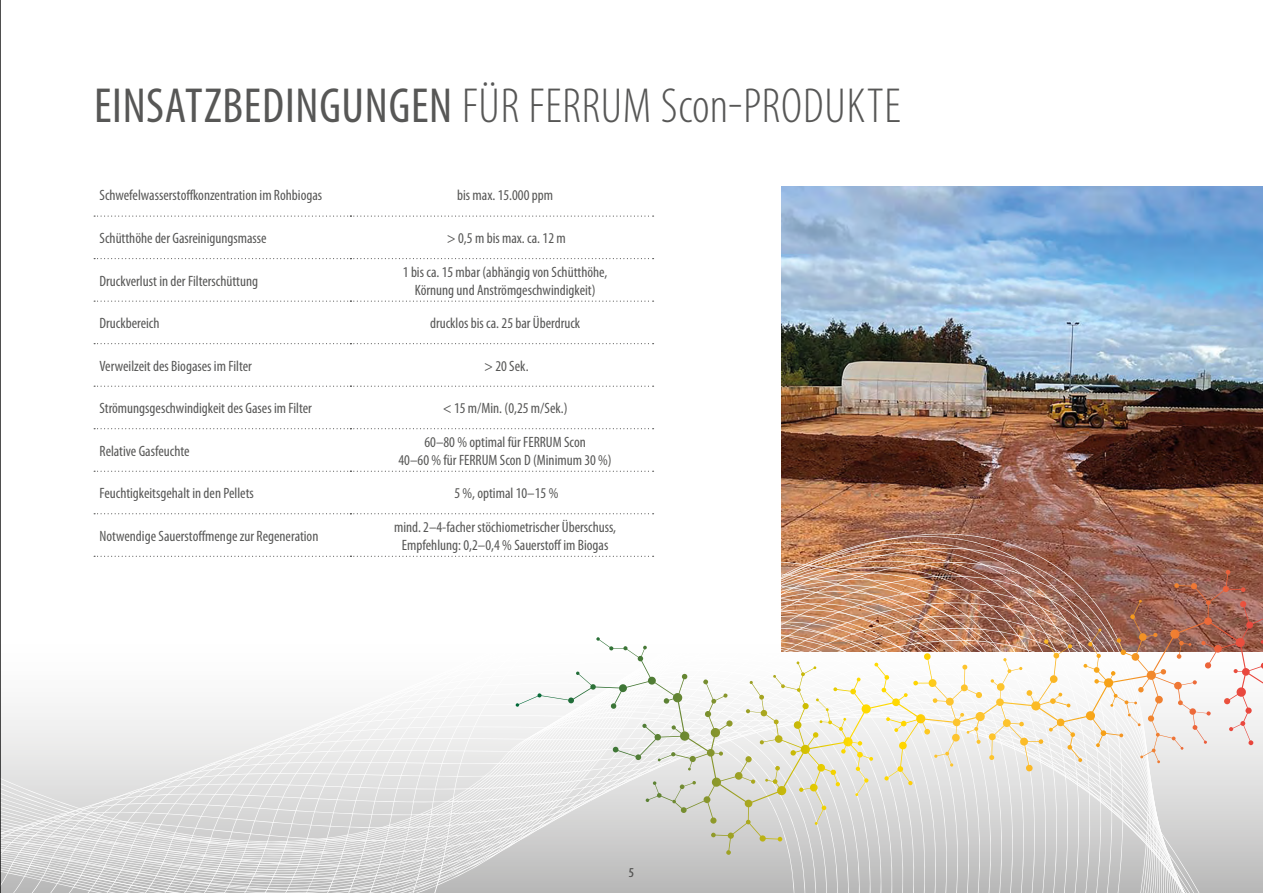
<style>
.page{position:relative;width:1263px;height:893px;background:#fff}
.page>*{position:absolute;margin:0;border:0;box-sizing:border-box;transform-origin:0 0}
.t1{font:300 condensed 49.5px "Myriad Pro";letter-spacing:.015em;color:#575756}
.t2{font:condensed 15px/18px "Myriad Pro";color:#575756;text-align:center}
.t3{font:condensed 13.5px "Myriad Pro";color:#575756}
.s1{font-weight:400}
</style>
<div class="page">
<svg style="left:94px;top:216px;width:560px;height:1px"></svg>
<svg style="left:94px;top:258px;width:560px;height:1px"></svg>
<svg style="left:94px;top:301px;width:560px;height:1px"></svg>
<svg style="left:94px;top:343px;width:560px;height:1px"></svg>
<svg style="left:94px;top:386px;width:560px;height:1px"></svg>
<svg style="left:94px;top:428px;width:560px;height:1px"></svg>
<svg style="left:94px;top:471px;width:560px;height:1px"></svg>
<img style="left:781px;top:186px;width:482px;height:326px">
<img style="left:781px;top:497px;width:480px;height:130px">
<svg style="left:781px;top:548px;width:385px;height:7px;background:#aa745c"></svg>
<svg style="left:781px;top:561px;width:397px;height:7px;background:#af7b65"></svg>
<svg style="left:781px;top:574px;width:307px;height:7px;background:#b5846c"></svg>
<svg style="left:781px;top:587px;width:307px;height:7px;background:#bc8b71"></svg>
<svg style="left:781px;top:594px;width:307px;height:7px;background:#bb876c"></svg>
<svg style="left:781px;top:607px;width:453px;height:7px;background:#bc876c"></svg>
<svg style="left:781px;top:620px;width:476px;height:7px;background:#b4826a"></svg>
<svg style="left:781px;top:627px;width:482px;height:6px;background:#bc896f"></svg>
<svg style="left:596px;top:633px;width:667px;height:7px"></svg>
<img style="left:597px;top:640px;width:666px;height:6px">
<svg style="left:607px;top:646px;width:656px;height:7px"></svg>
<svg style="left:1px;top:696px;width:1262px;height:197px"></svg>
<svg style="left:1088px;top:570px;width:140px;height:111px"></svg>
<hr style="left:0;top:0;width:1px;height:893px;background:#000">
<h1 class="t1" style="left:94px;top:76px;width:808px"><span class="s1">EINSATZBEDINGUNGEN</span> FÜR FERRUM Scon-PRODUKTE</h1>
<p class="t2" style="left:100px;top:186px;width:224px">Schwefelwasserstoffkonzentration im Rohbiogas</p>
<p class="t2" style="left:457px;top:186px;width:97px">bis max. 15.000 ppm</p>
<p class="t2" style="left:100px;top:229px;width:169px">Schütthöhe der Gasreinigungsmasse</p>
<p class="t2" style="left:447px;top:229px;width:120px">&gt; 0,5 m bis max. ca. 12 m</p>
<p class="t2" style="left:100px;top:271px;width:160px">Druckverlust in der Filterschüttung</p>
<p class="t2" style="left:403px;top:262px;width:206px">1 bis ca. 15 mbar (abhängig von Schütthöhe,<br>Körnung und Anströmgeschwindigkeit)</p>
<p class="t2" style="left:100px;top:314px;width:61px">Druckbereich</p>
<p class="t2" style="left:430px;top:314px;width:152px">drucklos bis ca. 25 bar Überdruck</p>
<p class="t2" style="left:100px;top:356px;width:154px">Verweilzeit des Biogases im Filter</p>
<p class="t2" style="left:484px;top:356px;width:46px">&gt; 20 Sek.</p>
<p class="t2" style="left:100px;top:399px;width:214px">Strömungsgeschwindigkeit des Gases im Filter</p>
<p class="t2" style="left:443px;top:399px;width:126px">&lt; 15 m/Min. (0,25 m/Sek.)</p>
<p class="t2" style="left:100px;top:441px;width:92px">Relative Gasfeuchte</p>
<p class="t2" style="left:398px;top:432px;width:215px">60–80 % optimal für FERRUM Scon<br>40–60 % für FERRUM Scon D (Minimum 30 %)</p>
<p class="t2" style="left:100px;top:484px;width:156px">Feuchtigkeitsgehalt in den Pellets</p>
<p class="t2" style="left:454px;top:484px;width:105px">5 %, optimal 10–15 %</p>
<p class="t2" style="left:100px;top:527px;width:220px">Notwendige Sauerstoffmenge zur Regeneration</p>
<p class="t2" style="left:394px;top:518px;width:224px">mind. 2–4-facher stöchiometrischer Überschuss,<br>Empfehlung: 0,2–0,4 % Sauerstoff im Biogas</p>
<p class="t3" style="left:629px;top:864px;width:7px">5</p>
</div>
